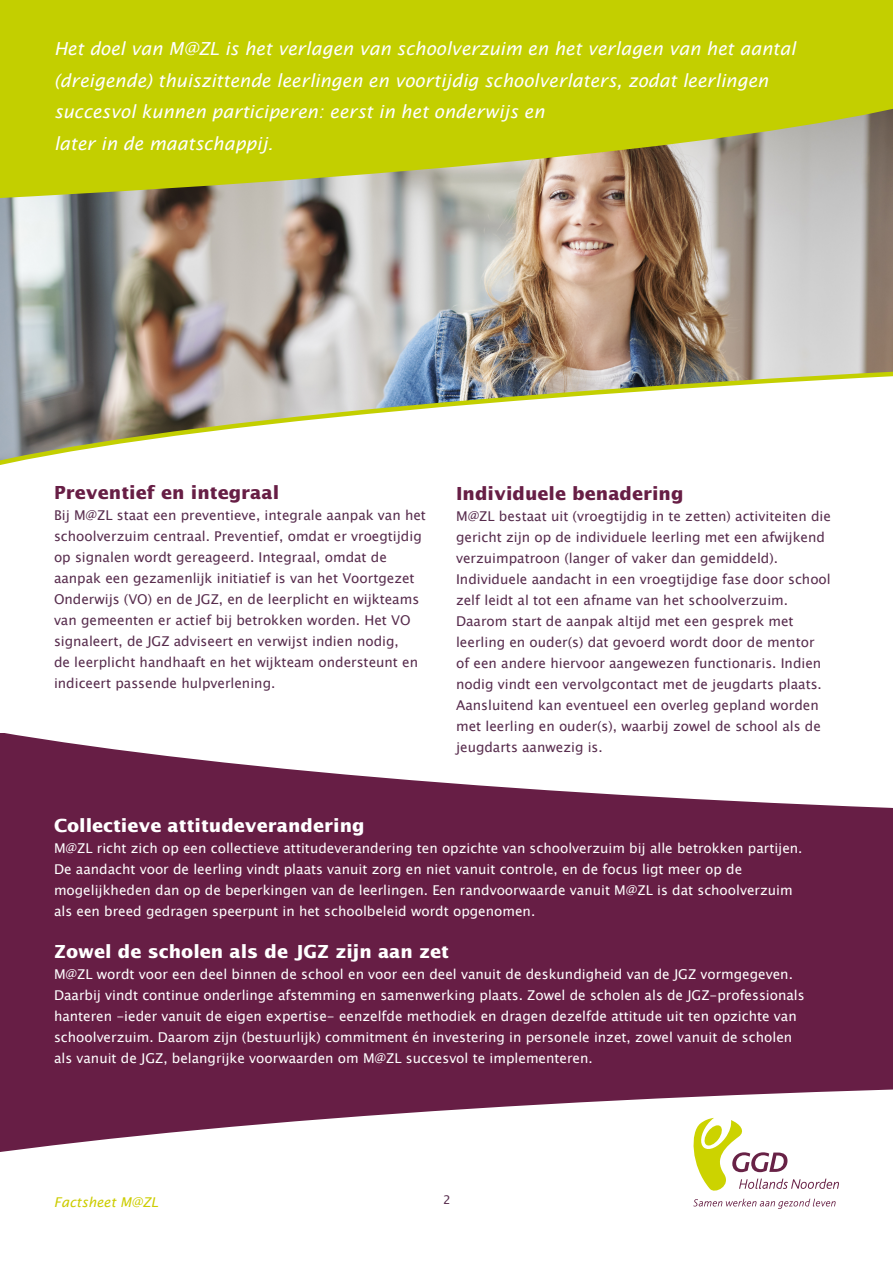
<style>
.page{position:relative;width:893px;height:1263px;background:#fff}
.page>*{position:absolute;margin:0;border:0;box-sizing:border-box;transform-origin:0 0}
.t1{font:italic 18px/31.5px "Lucida Sans";color:#fff}
.t2{font:700 18px "Lucida Sans";color:#fff}
.t3{font:700 18px "Lucida Sans";color:#671e45}
.t4{font:13.5px/21px "Lucida Sans Unicode";color:#572c4d}
.t5{font:13.5px/21px "Lucida Sans Unicode";color:#fff}
.t6{font:italic 13.5px "Lucida Sans";color:#cc0}
.t7{font:12px "Lucida Sans Unicode";color:#572c4d}
</style>
<div class="page">
<div style="left:0;top:733px;width:893px;height:430px;background:#671e45"></div>
<svg style="left:5px;top:733px;width:888px;height:75px;fill:#fff"></svg>
<img style="left:0;top:230px;width:893px;height:110px">
<svg style="left:0;top:0;width:893px;height:230px;background:#bcc12c"></svg>
<img style="left:0;top:340px;width:893px;height:125px">
<svg style="left:0;top:1089px;width:893px;height:74px;fill:#fff"></svg>
<svg style="left:693px;top:1118px;width:146px;height:91px"></svg>
<p class="t1" style="left:54px;top:33px;width:743px">Het doel van M@ZL is het verlagen van schoolverzuim en het verlagen van het aantal (dreigende) thuiszittende leerlingen en voortijdig schoolverlaters, zodat leerlingen succesvol kunnen participeren: eerst in het onderwijs en<br>later in de maatschappij.</p>
<h1 class="t3" style="left:54px;top:483px;width:227px">Preventief en integraal</h1>
<p class="t4" style="left:54px;top:505px;width:374px">Bij M@ZL staat een preventieve, integrale aanpak van het schoolverzuim centraal. Preventief, omdat er vroegtijdig op signalen wordt gereageerd. Integraal, omdat de aanpak een gezamenlijk initiatief is van het Voortgezet Onderwijs (VO) en de JGZ, en de leerplicht en wijkteams van gemeenten er actief bij betrokken worden. Het VO signaleert, de JGZ adviseert en verwijst indien nodig,<br>de leerplicht handhaaft en het wijkteam ondersteunt en indiceert passende hulpverlening.</p>
<h1 class="t3" style="left:456px;top:483px;width:229px">Individuele benadering</h1>
<p class="t4" style="left:456px;top:506px;width:376px">M@ZL bestaat uit (vroegtijdig in te zetten) activiteiten die gericht zijn op de individuele leerling met een afwijkend verzuimpatroon (langer of vaker dan gemiddeld).<br>Individuele aandacht in een vroegtijdige fase door school zelf leidt al tot een afname van het schoolverzuim.<br>Daarom start de aanpak altijd met een gesprek met leerling en ouder(s) dat gevoerd wordt door de mentor of een andere hiervoor aangewezen functionaris. Indien nodig vindt een vervolgcontact met de jeugdarts plaats.<br>Aansluitend kan eventueel een overleg gepland worden met leerling en ouder(s), waarbij zowel de school als de jeugdarts aanwezig is.</p>
<h1 class="t2" style="left:54px;top:815px;width:312px">Collectieve attitudeverandering</h1>
<p class="t5" style="left:54px;top:838px;width:750px">M@ZL richt zich op een collectieve attitudeverandering ten opzichte van schoolverzuim bij alle betrokken partijen.<br>De aandacht voor de leerling vindt plaats vanuit zorg en niet vanuit controle, en de focus ligt meer op de mogelijkheden dan op de beperkingen van de leerlingen. Een randvoorwaarde vanuit M@ZL is dat schoolverzuim als een breed gedragen speerpunt in het schoolbeleid wordt opgenomen.</p>
<h1 class="t2" style="left:54px;top:941px;width:396px">Zowel de scholen als de JGZ zijn aan zet</h1>
<p class="t5" style="left:54px;top:964px;width:752px">M@ZL wordt voor een deel binnen de school en voor een deel vanuit de deskundigheid van de JGZ vormgegeven.<br>Daarbij vindt continue onderlinge afstemming en samenwerking plaats. Zowel de scholen als de JGZ-professionals hanteren -ieder vanuit de eigen expertise- eenzelfde methodiek en dragen dezelfde attitude uit ten opzichte van schoolverzuim. Daarom zijn (bestuurlijk) commitment én investering in personele inzet, zowel vanuit de scholen als vanuit de JGZ, belangrijke voorwaarden om M@ZL succesvol te implementeren.</p>
<p class="t6" style="left:54px;top:1194px;width:106px">Factsheet M@ZL</p>
<p class="t7" style="left:443px;top:1191px;width:9px">2</p>
</div>
